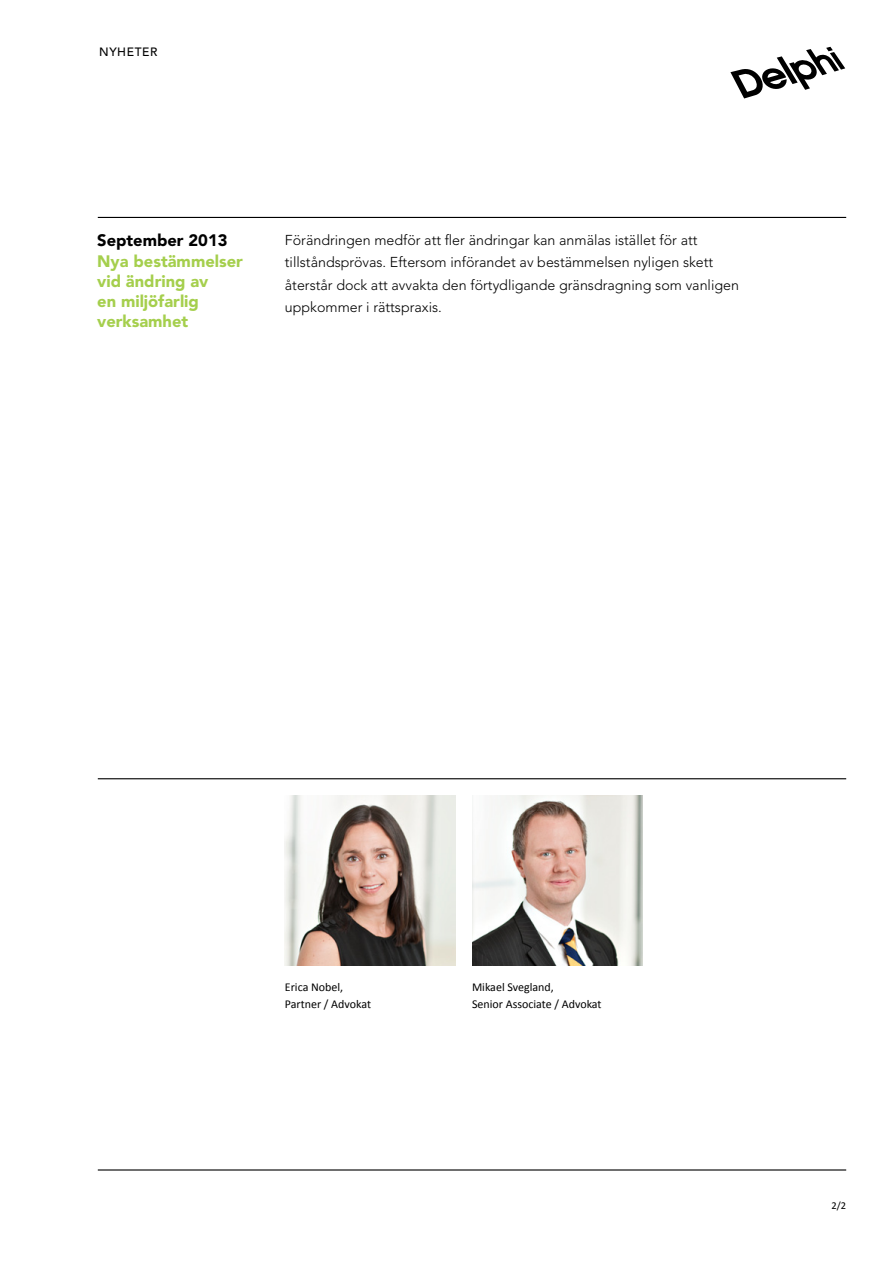
<style>
.page{position:relative;width:893px;height:1263px;background:#fff}
.page>*{position:absolute;margin:0;border:0;box-sizing:border-box;transform-origin:0 0}
.t1{font:900 16.5px/20.2px "Avenir LT Std";color:#a5cf4d}
.t2{font:900 16.5px "Avenir LT Std";color:#000}
.t3{font:300 14.25px/22.5px "Avenir LT Std";color:#000}
.t4{font:12px/16.5px "Calibri";color:#000}
.t5{font:500 12px "Avenir LT Std";letter-spacing:.05em;color:#000}
.t6{font:10.5px "Calibri";color:#000}
</style>
<div class="page">
<svg style="left:730px;top:47px;width:115px;height:51px"></svg>
<hr style="left:98px;top:1169px;width:748px;height:1px;background:#000">
<hr style="left:98px;top:217px;width:748px;height:1px;background:#000">
<hr style="left:98px;top:778px;width:748px;height:1px;background:#000">
<img style="left:285px;top:795px;width:170px;height:170px">
<img style="left:472px;top:795px;width:170px;height:170px">
<p class="t5" style="left:99px;top:45px;width:60px">NYHETER</p>
<p class="t2" style="left:97px;top:231px;width:132px">September 2013</p>
<p class="t1" style="left:97px;top:251px;width:147px">Nya bestämmelser vid ändring av<br>en miljöfarlig verksamhet</p>
<p class="t3" style="left:285px;top:229px;width:456px">Förändringen medför att fler ändringar kan anmälas istället för att tillståndsprövas. Eftersom införandet av bestämmelsen nyligen skett återstår dock att avvakta den förtydligande gränsdragning som vanligen uppkommer i rättspraxis.</p>
<p class="t4" style="left:285px;top:979px;width:88px">Erica Nobel,<br>Partner / Advokat</p>
<p class="t4" style="left:472px;top:979px;width:131px">Mikael Svegland,<br>Senior Associate / Advokat</p>
<p class="t6" style="left:831px;top:1199px;width:16px">2/2</p>
</div>
